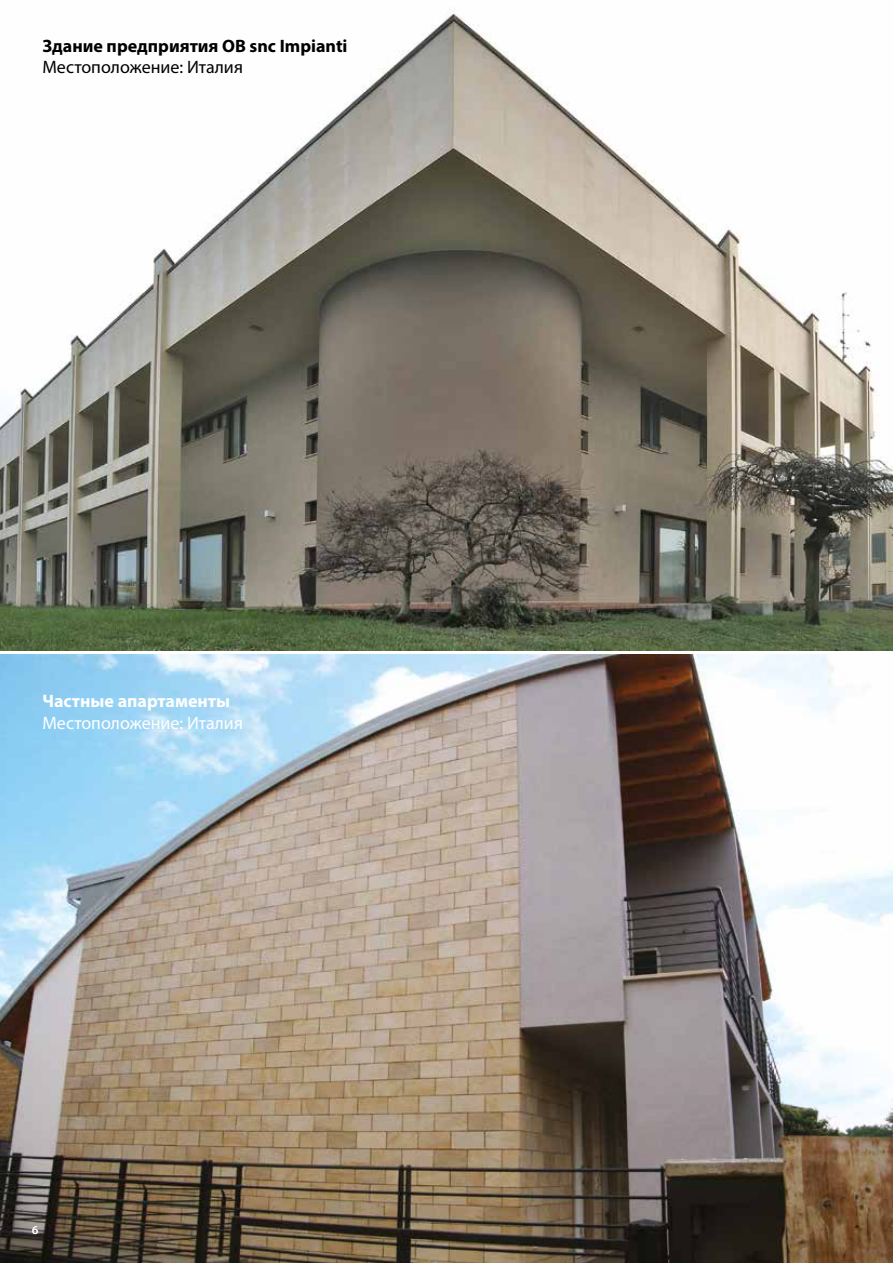
<style>
.page{position:relative;width:893px;height:1263px;background:#fff}
.page>*{position:absolute;margin:0;border:0;box-sizing:border-box;transform-origin:0 0}
.t1{font:700 18px "Myriad Pro";color:#000}
.t2{font:18px "Myriad Pro";color:#000}
.t3{font:18px "Myriad Pro";color:#fff}
.t4{font:700 18px "Myriad Pro";color:#fff}
.t5{font:12px "Myriad Pro";color:#fff}
</style>
<div class="page">
<img style="left:0;top:8px;width:893px;height:642px">
<img style="left:0;top:655px;width:893px;height:608px">
<p class="t1" style="left:43px;top:34px;width:307px">Здание предприятия OB snc Impianti</p>
<p class="t2" style="left:43px;top:56px;width:202px">Местоположение: Италия</p>
<p class="t4" style="left:43px;top:689px;width:189px">Частные апартаменты</p>
<p class="t3" style="left:43px;top:712px;width:202px">Местоположение: Италия</p>
<p class="t5" style="left:32px;top:1222px;width:8px">6</p>
</div>
